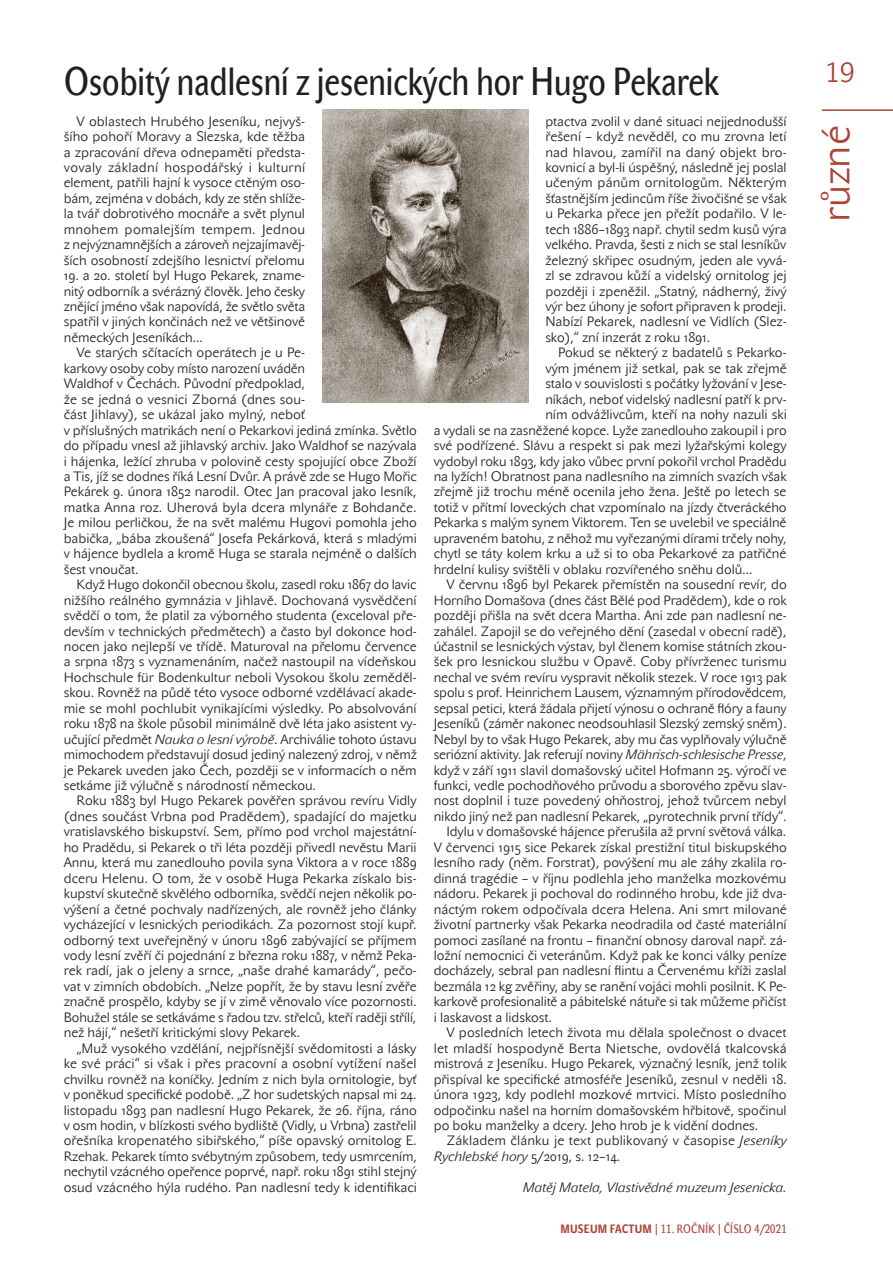
<style>
.page{position:relative;width:893px;height:1263px;background:#fff}
.page>*{position:absolute;margin:0;border:0;box-sizing:border-box;transform-origin:0 0}
.t1{font:39px "John Sans Cond Text CE";color:#231f20}
.kapitola{font:39px "John Sans Lite CE";color:#ad4337}
.t2{font:27px "John Sans Lite SCCE";color:#ad4337}
.blok{font:13.5px/15.5px "John Sans Lite CE";letter-spacing:-.005em;color:#231f20;text-align:justify}
.blok_-_podpis{font:italic 13.5px "John Sans Lite CE";letter-spacing:-.005em;color:#231f20}
.t3{font:12px "John Sans Cond Text SCCE";letter-spacing:.02em;color:#ad4337}
.s1{font-style:italic}
.s2{font-weight:700}
</style>
<div class="page">
<hr style="left:822px;top:109px;width:71px;height:2px;background:#ad4337">
<img style="left:322px;top:109px;width:206px;height:294px">
<h1 class="t1" style="left:64px;top:59px;width:657px">Osobitý nadlesní z jesenických hor Hugo Pekarek</h1>
<p class="blok" style="left:64px;top:113px;width:243px;text-indent:13px">V oblastech Hrubého Jeseníku, nejvyš&shy;šího pohoří Moravy a Slezska, kde těžba a zpracování dřeva odnepaměti předsta&shy;vovaly základní hospodářský i kulturní element, patřili hajní k vysoce ctěným oso&shy;bám, zejména v dobách, kdy ze stěn shlíže&shy;la tvář dobrotivého mocnáře a svět plynul mnohem pomalejším tempem. Jednou z nejvýznamnějších a zároveň nejzajímavěj&shy;ších osobností zdejšího lesnictví přelomu</p>
<p class="blok" style="left:64px;top:268px;width:243px">19. a 20. století byl Hugo Pekarek, zname&shy;nitý odborník a svérázný člověk. Jeho česky znějící jméno však napovídá, že světlo světa spatřil v jiných končinách než ve většinově německých Jeseníkách…</p>
<p class="blok" style="left:64px;top:345px;width:355px;text-align:left;text-indent:13px">Ve starých sčítacích operátech je u Pe-<br>karkovy osoby coby místo narození uváděn<br>Waldhof v Čechách. Původní předpoklad,<br>že se jedná o vesnici Zborná (dnes sou-<br>část Jihlavy), se ukázal jako mylný, neboť<br>v příslušných matrikách není o Pekarkovi jediná zmínka. Světlo do případu vnesl až jihlavský archiv. Jako Waldhof se nazývala i hájenka, ležící zhruba v polovině cesty spojující obce Zboží a Tis, jíž se dodnes říká Lesní Dvůr. A právě zde se Hugo Mořic Pekárek 9. února 1852 narodil. Otec Jan pracoval jako lesník, matka Anna roz. Uherová byla dcera mlynáře z Bohdanče.<br>Je milou perličkou, že na svět malému Hugovi pomohla jeho babička, „bába zkoušená“ Josefa Pekárková, která s mladými v hájence bydlela a kromě Huga se starala nejméně o dalších šest vnoučat.</p>
<p class="blok" style="left:64px;top:577px;width:355px;text-indent:13px">Když Hugo dokončil obecnou školu, zasedl roku 1867 do lavic nižšího reálného gymnázia v Jihlavě. Dochovaná vysvědčení svědčí o tom, že platil za výborného studenta (exceloval pře&shy;devším v technických předmětech) a často byl dokonce hod&shy;nocen jako nejlepší ve třídě. Maturoval na přelomu července a srpna 1873 s vyznamenáním, načež nastoupil na vídeňskou Hochschule für Bodenkultur neboli Vysokou školu zeměděl&shy;skou. Rovněž na půdě této vysoce odborné vzdělávací akade&shy;mie se mohl pochlubit vynikajícími výsledky. Po absolvování roku 1878 na škole působil minimálně dvě léta jako asistent vy&shy;učující předmět <span class="s1">Nauka o lesní výrobě</span>. Archiválie tohoto ústavu mimochodem představují dosud jediný nalezený zdroj, v němž je Pekarek uveden jako Čech, později se v informacích o něm setkáme již výlučně s národností německou.</p>
<p class="blok" style="left:64px;top:793px;width:355px;text-indent:13px">Roku 1883 byl Hugo Pekarek pověřen správou revíru Vidly (dnes součást Vrbna pod Pradědem), spadající do majetku vratislavského biskupství. Sem, přímo pod vrchol majestátní&shy;ho Pradědu, si Pekarek o tři léta později přivedl nevěstu Marii Annu, která mu zanedlouho povila syna Viktora a v roce 1889 dceru Helenu. O tom, že v osobě Huga Pekarka získalo bis&shy;kupství skutečně skvělého odborníka, svědčí nejen několik po&shy;výšení a četné pochvaly nadřízených, ale rovněž jeho články vycházející v lesnických periodikách. Za pozornost stojí kupř. odborný text uveřejněný v únoru 1896 zabývající se příjmem vody lesní zvěří či pojednání z března roku 1887, v němž Peka&shy;rek radí, jak o jeleny a srnce, „naše drahé kamarády“, pečo&shy;vat v zimních obdobích. „Nelze popřít, že by stavu lesní zvěře značně prospělo, kdyby se jí v zimě věnovalo více pozornosti.<br>Bohužel stále se setkáváme s řadou tzv. střelců, kteří raději střílí, než hájí,“ nešetří kritickými slovy Pekarek.</p>
<p class="blok" style="left:64px;top:1040px;width:355px;text-indent:13px">„Muž vysokého vzdělání, nejpřísnější svědomitosti a lásky ke své práci“ si však i přes pracovní a osobní vytížení našel chvilku rovněž na koníčky. Jedním z nich byla ornitologie, byť v poněkud specifické podobě. „Z hor sudetských napsal mi 24. listopadu 1893 pan nadlesní Hugo Pekarek, že 26. října, ráno v osm hodin, v blízkosti svého bydliště (Vidly, u Vrbna) zastřelil ořešníka kropenatého sibiřského,“ píše opavský ornitolog E.<br>Rzehak. Pekarek tímto svébytným způsobem, tedy usmrcením, nechytil vzácného opeřence poprvé, např. roku 1891 stihl stejný osud vzácného hýla rudého. Pan nadlesní tedy k identifikaci</p>
<p class="blok" style="left:545px;top:113px;width:243px">ptactva zvolil v dané situaci nejjednodušší řešení – když nevěděl, co mu zrovna letí nad hlavou, zamířil na daný objekt bro&shy;kovnicí a byl-li úspěšný, následně jej poslal učeným pánům ornitologům. Některým šťastnějším jedincům říše živočišné se však u Pekarka přece jen přežít podařilo. V le&shy;tech 1886–1893 např. chytil sedm kusů výra velkého. Pravda, šesti z nich se stal lesníkův železný skřipec osudným, jeden ale vyvá&shy;zl se zdravou kůží a videlský ornitolog jej později i zpeněžil. „Statný, nádherný, živý výr bez úhony je sofort připraven k prodeji.<br>Nabízí Pekarek, nadlesní ve Vidlích (Slez&shy;sko),“ zní inzerát z roku 1891.</p>
<p class="blok" style="left:558px;top:345px;width:230px">Pokud se některý z badatelů s Pekarko-</p>
<p class="blok" style="left:545px;top:360px;width:243px">vým jménem již setkal, pak se tak zřejmě</p>
<p class="blok" style="left:545px;top:376px;width:243px">stalo v souvislosti s počátky lyžování v Jese-</p>
<p class="blok" style="left:545px;top:391px;width:243px">níkách, neboť videlský nadlesní patří k prv-</p>
<p class="blok" style="left:545px;top:407px;width:243px">ním odvážlivcům, kteří na nohy nazuli ski</p>
<p class="blok" style="left:434px;top:422px;width:354px">a vydali se na zasněžené kopce. Lyže zanedlouho zakoupil i pro</p>
<p class="blok" style="left:434px;top:438px;width:354px">své podřízené. Slávu a respekt si pak mezi lyžařskými kolegy</p>
<p class="blok" style="left:434px;top:453px;width:355px">vydobyl roku 1893, kdy jako vůbec první pokořil vrchol Pradědu</p>
<p class="blok" style="left:434px;top:469px;width:354px">na lyžích! Obratnost pana nadlesního na zimních svazích však</p>
<p class="blok" style="left:434px;top:484px;width:354px">zřejmě již trochu méně ocenila jeho žena. Ještě po letech se</p>
<p class="blok" style="left:434px;top:499px;width:354px">totiž v přítmí loveckých chat vzpomínalo na jízdy čtveráckého</p>
<p class="blok" style="left:434px;top:515px;width:354px">Pekarka s malým synem Viktorem. Ten se uvelebil ve speciálně</p>
<p class="blok" style="left:434px;top:530px;width:354px">upraveném batohu, z něhož mu vyřezanými dírami trčely nohy,</p>
<p class="blok" style="left:434px;top:546px;width:354px">chytl se táty kolem krku a už si to oba Pekarkové za patřičné</p>
<p class="blok" style="left:434px;top:561px;width:321px">hrdelní kulisy svištěli v oblaku rozvířeného sněhu dolů…</p>
<p class="blok" style="left:434px;top:577px;width:355px;text-indent:13px">V červnu 1896 byl Pekarek přemístěn na sousední revír, do Horního Domašova (dnes část Bělé pod Pradědem), kde o rok později přišla na svět dcera Martha. Ani zde pan nadlesní ne&shy;zahálel. Zapojil se do veřejného dění (zasedal v obecní radě), účastnil se lesnických výstav, byl členem komise státních zkou&shy;šek pro lesnickou službu v Opavě. Coby přívrženec turismu nechal ve svém revíru vyspravit několik stezek. V roce 1913 pak spolu s prof. Heinrichem Lausem, významným přírodovědcem, sepsal petici, která žádala přijetí výnosu o ochraně flóry a fauny Jeseníků (záměr nakonec neodsouhlasil Slezský zemský sněm).<br>Nebyl by to však Hugo Pekarek, aby mu čas vyplňovaly výlučně seriózní aktivity. Jak referují noviny <span class="s1">Mährisch-schlesische Presse</span>, když v září 1911 slavil domašovský učitel Hofmann 25. výročí ve funkci, vedle pochodňového průvodu a sborového zpěvu slav&shy;nost doplnil i tuze povedený ohňostroj, jehož tvůrcem nebyl nikdo jiný než pan nadlesní Pekarek, „pyrotechnik první třídy“.</p>
<p class="blok" style="left:434px;top:824px;width:355px;text-indent:13px">Idylu v domašovské hájence přerušila až první světová válka.<br>V červenci 1915 sice Pekarek získal prestižní titul biskupského lesního rady (něm. Forstrat), povýšení mu ale záhy zkalila ro&shy;dinná tragédie – v říjnu podlehla jeho manželka mozkovému nádoru. Pekarek ji pochoval do rodinného hrobu, kde již dva&shy;náctým rokem odpočívala dcera Helena. Ani smrt milované životní partnerky však Pekarka neodradila od časté materiální pomoci zasílané na frontu – finanční obnosy daroval např. zá&shy;ložní nemocnici či veteránům. Když pak ke konci války peníze docházely, sebral pan nadlesní flintu a Červenému kříži zaslal bezmála 12 kg zvěřiny, aby se ranění vojáci mohli posilnit. K Pe&shy;karkově profesionalitě a pábitelské nátuře si tak můžeme přičíst i laskavost a lidskost.</p>
<p class="blok" style="left:434px;top:1025px;width:355px;text-indent:13px">V posledních letech života mu dělala společnost o dvacet let mladší hospodyně Berta Nietsche, ovdovělá tkalcovská mistrová z Jeseníku. Hugo Pekarek, význačný lesník, jenž tolik přispíval ke specifické atmosféře Jeseníků, zesnul v neděli 18. února 1923, kdy podlehl mozkové mrtvici. Místo posledního odpočinku našel na horním domašovském hřbitově, spočinul po boku manželky a dcery. Jeho hrob je k vidění dodnes.</p>
<p class="blok" style="left:434px;top:1133px;width:354px;text-indent:13px">Základem článku je text publikovaný v časopise <span class="s1">Jeseníky<br>Rychlebské hory</span> 5/2019, s. 12–14.</p>
<p class="blok_-_podpis" style="left:523px;top:1179px;width:265px">Matěj Matela, Vlastivědné muzeum Jesenicka.</p>
<p class="t3" style="left:560px;top:1222px;width:228px"><span class="s2">MUSEUM FACTUM</span> | 11. ROČNÍK | ČÍSLO 4/2021</p>
<h2 class="t2" style="left:825px;top:57px;width:31px">19</h2>
<p class="kapitola" style="left:813px;top:222px;width:98px;rotate:-90deg">různé</p>
</div>
